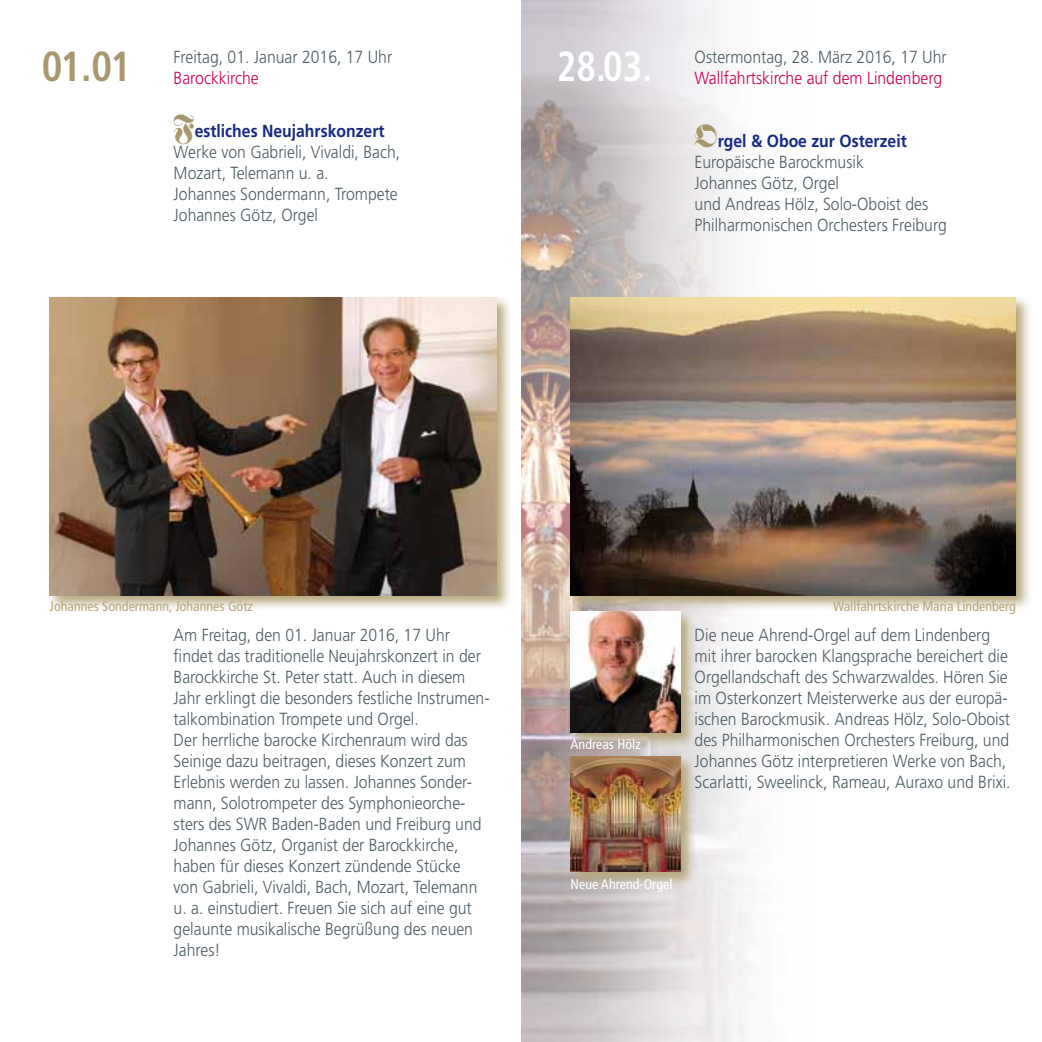
<style>
.page{position:relative;width:1042px;height:1042px;background:#fff}
.page>*{position:absolute;margin:0;border:0;box-sizing:border-box;transform-origin:0 0}
.t1{font:700 condensed 42px "Frutiger";color:#a8986d;scale:.95 1}
.t2{font:700 condensed 42px "Frutiger";color:#fff;scale:.9 1}
.t3{font:300 17.5px/21px "Frutiger";color:#4d5c64;scale:.9 1}
.t4{font:300 17.5px "Frutiger";color:#c50058;scale:.9 1}
.t5{font:condensed 14px "Frutiger";color:#b7a87d}
.t6{font:condensed 14px "Frutiger";color:#fff}
.s1{font-family:"Fette Fraktur";font-weight:400;font-size:31.5px;color:#a8986d}
.s2{font-weight:700;color:#162983}
.s3{color:#fff}
</style>
<div class="page">
<img style="left:521px;top:0;width:230px;height:1042px">
<svg style="left:568px;top:295px;width:461px;height:317px;background:#d3c9b6"></svg>
<img style="left:570px;top:298px;width:446px;height:297px">
<svg style="left:49px;top:297px;width:461px;height:312px;background:#d3cab5"></svg>
<img style="left:50px;top:298px;width:446px;height:297px">
<svg style="left:568px;top:609px;width:129px;height:140px;background:#cbc2b3"></svg>
<img style="left:570px;top:612px;width:111px;height:121px">
<svg style="left:568px;top:753px;width:129px;height:135px;background:#c9c0b1"></svg>
<img style="left:570px;top:756px;width:111px;height:116px">
<p class="t3" style="left:174px;top:47px;width:244px">Freitag, 01. Januar 2016, 17 Uhr</p>
<p class="t4" style="left:174px;top:68px;width:96px">Barockkirche</p>
<p class="t3" style="left:174px;top:120px;width:253px"><span class="s1">F</span><span class="s2">estliches Neujahrskonzert<br></span>Werke von Gabrieli, Vivaldi, Bach,<br>Mozart, Telemann u. a.<br>Johannes Sondermann, Trompete<br>Johannes Götz, Orgel</p>
<h1 class="t1" style="left:42px;top:42px;width:106px">01.01<span class="s3">.</span></h1>
<h1 class="t2" style="left:557px;top:42px;width:108px">28.03.</h1>
<p class="t3" style="left:694px;top:47px;width:282px">Ostermontag, 28. März 2016, 17 Uhr</p>
<p class="t4" style="left:694px;top:68px;width:277px">Wallfahrtskirche auf dem Lindenberg</p>
<p class="t3" style="left:694px;top:131px;width:282px"><span class="s1">O</span><span class="s2">rgel &amp; Oboe zur Osterzeit<br></span>Europäische Barockmusik<br>Johannes Götz, Orgel<br>und Andreas Hölz, Solo-Oboist des<br>Philharmonischen Orchesters Freiburg</p>
<p class="t5" style="left:50px;top:598px;width:205px">Johannes Sondermann, Johannes Götz</p>
<p class="t5" style="left:833px;top:598px;width:184px">Wallfahrtskirche Maria Lindenberg</p>
<p class="t3" style="left:174px;top:624px;width:352px">Am Freitag, den 01. Januar 2016, 17 Uhr findet das traditionelle Neujahrskonzert in der Barockkirche St. Peter statt. Auch in diesem Jahr erklingt die besonders festliche Instrumen&shy;talkombination Trompete und Orgel.<br>Der herrliche barocke Kirchenraum wird das Seinige dazu beitragen, dieses Konzert zum Erlebnis werden zu lassen. Johannes Sonder&shy;mann, Solotrompeter des Symphonieorche&shy;sters des SWR Baden-Baden und Freiburg und Johannes Götz, Organist der Barockkirche, haben für dieses Konzert zündende Stücke von Gabrieli, Vivaldi, Bach, Mozart, Telemann u. a. einstudiert. Freuen Sie sich auf eine gut gelaunte musikalische Begrüßung des neuen Jahres!</p>
<p class="t6" style="left:570px;top:736px;width:72px">Andreas Hölz</p>
<p class="t3" style="left:694px;top:624px;width:352px">Die neue Ahrend-Orgel auf dem Lindenberg mit ihrer barocken Klangsprache bereichert die Orgellandschaft des Schwarzwaldes. Hören Sie im Osterkonzert Meisterwerke aus der europä&shy;ischen Barockmusik. Andreas Hölz, Solo-Oboist des Philharmonischen Orchesters Freiburg, und Johannes Götz interpretieren Werke von Bach, Scarlatti, Sweelinck, Rameau, Auraxo und Brixi.</p>
<p class="t6" style="left:570px;top:876px;width:103px">Neue Ahrend-Orgel</p>
</div>
